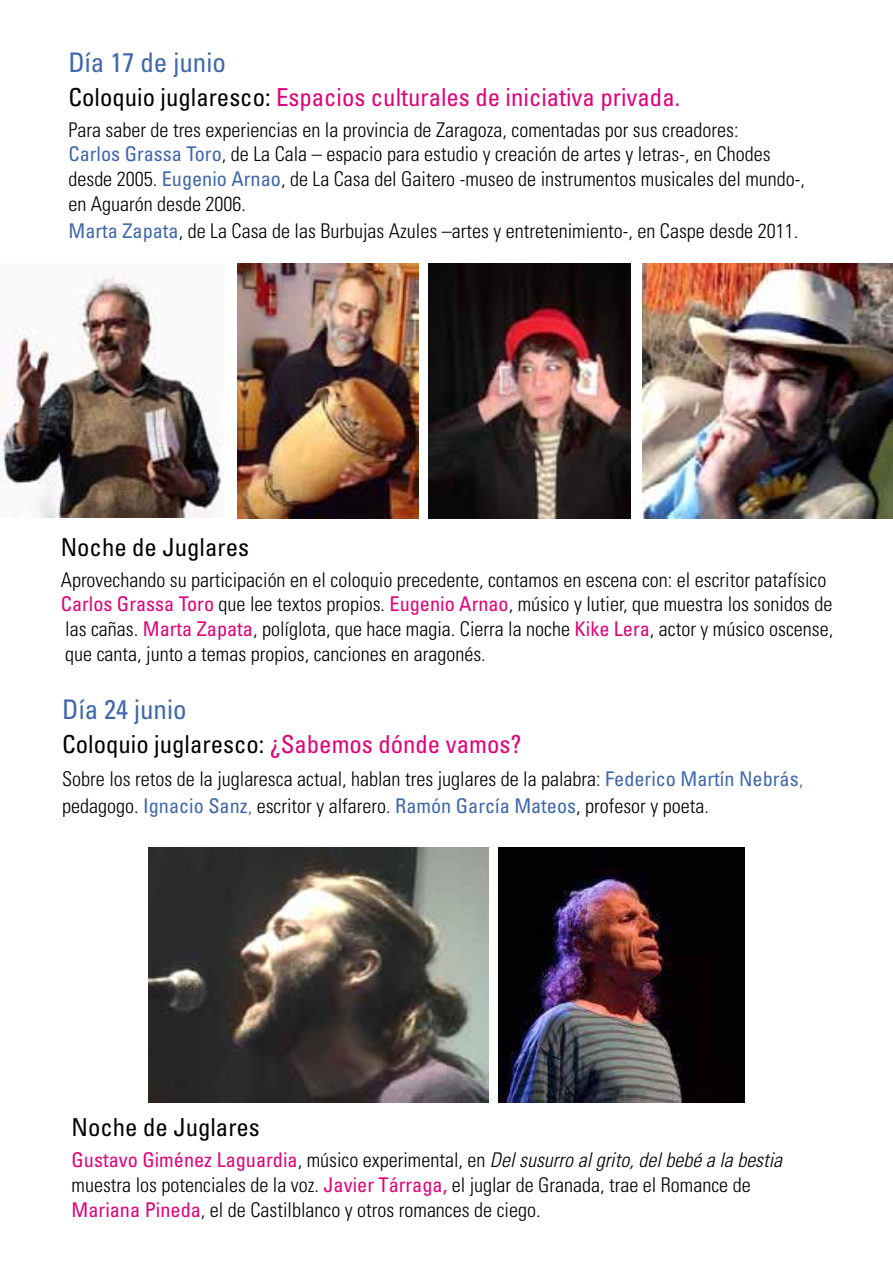
<style>
.page{position:relative;width:893px;height:1276px;background:#fff}
.page>*{position:absolute;margin:0;border:0;box-sizing:border-box;transform-origin:0 0}
.t1{font:condensed 27px "Univers";color:#3f67ab}
.t2{font:condensed 24.75px "Univers";color:#000}
.t3{font:condensed 24.75px "Univers";color:#e2007a}
.t4{font:300 condensed 20.25px/24.8px "Univers";color:#000}
.s1{color:#000}
.s2{font-weight:400;color:#3f67ab}
.s3{font-weight:400;color:#e2007a}
.s4{color:#e2007a}
.s5{color:#3f67ab}
.s6{font-style:italic}
</style>
<div class="page">
<img style="left:1px;top:276px;width:220px;height:242px">
<img style="left:238px;top:263px;width:180px;height:255px">
<img style="left:429px;top:263px;width:202px;height:255px">
<img style="left:642px;top:263px;width:251px;height:255px">
<img style="left:148px;top:847px;width:340px;height:256px">
<img style="left:499px;top:847px;width:246px;height:256px">
<h1 class="t1" style="left:68px;top:45px;width:159px">Día 17 de junio</h1>
<p class="t3" style="left:68px;top:81px;width:613px"><span class="s1">Coloquio juglaresco:</span> Espacios culturales de iniciativa privada.</p>
<p class="t4" style="left:68px;top:117px;width:738px">Para saber de tres experiencias en la provincia de Zaragoza, comentadas por sus creadores:<br><span class="s2">Carlos Grassa Toro</span>, de La Cala – espacio para estudio y creación de artes y letras-, en Chodes desde 2005. <span class="s2">Eugenio Arnao</span>, de La Casa del Gaitero -museo de instrumentos musicales del mundo-, en Aguarón desde 2006.</p>
<p class="t4" style="left:68px;top:218px;width:731px"><span class="s2">Marta Zapata</span>, de La Casa de las Burbujas Azules –artes y entretenimiento-, en Caspe desde 2011.</p>
<p class="t2" style="left:61px;top:531px;width:190px">Noche de Juglares</p>
<p class="t4" style="left:61px;top:567px;width:774px">Aprovechando su participación en el coloquio precedente, contamos en escena con: el escritor patafísico <span class="s3">Carlos Grassa Toro</span> que lee textos propios. <span class="s3">Eugenio Arnao</span>, músico y lutier, que muestra los sonidos de las cañas. <span class="s3">Marta Zapata</span>, políglota, que hace magia. Cierra la noche <span class="s3">Kike Lera</span>, actor y músico oscense, que canta, junto a temas propios, canciones en aragonés.</p>
<h1 class="t1" style="left:62px;top:692px;width:126px">Día 24 junio</h1>
<p class="t2" style="left:62px;top:728px;width:461px">Coloquio juglaresco: <span class="s4">¿Sabemos dónde vamos?</span></p>
<p class="t4" style="left:62px;top:765px;width:742px;line-height:27px">Sobre los retos de la juglaresca actual, hablan tres juglares de la palabra: <span class="s2">Federico Martín Nebrás</span><span class="s5">, </span>pedagogo. <span class="s2">Ignacio Sanz</span><span class="s5">,</span> escritor y alfarero. <span class="s2">Ramón García Mateos</span>, profesor y poeta.</p>
<p class="t2" style="left:72px;top:1111px;width:190px">Noche de Juglares</p>
<p class="t4" style="left:72px;top:1147px;width:712px"><span class="s3">Gustavo Giménez Laguardia</span>, músico experimental, en <span class="s6">Del susurro al grito, del bebé a la bestia </span>muestra los potenciales de la voz. <span class="s3">Javier Tárraga,</span> el juglar de Granada, trae el Romance de<br><span class="s3">Mariana Pineda</span>, el de Castilblanco y otros romances de ciego.</p>
</div>
